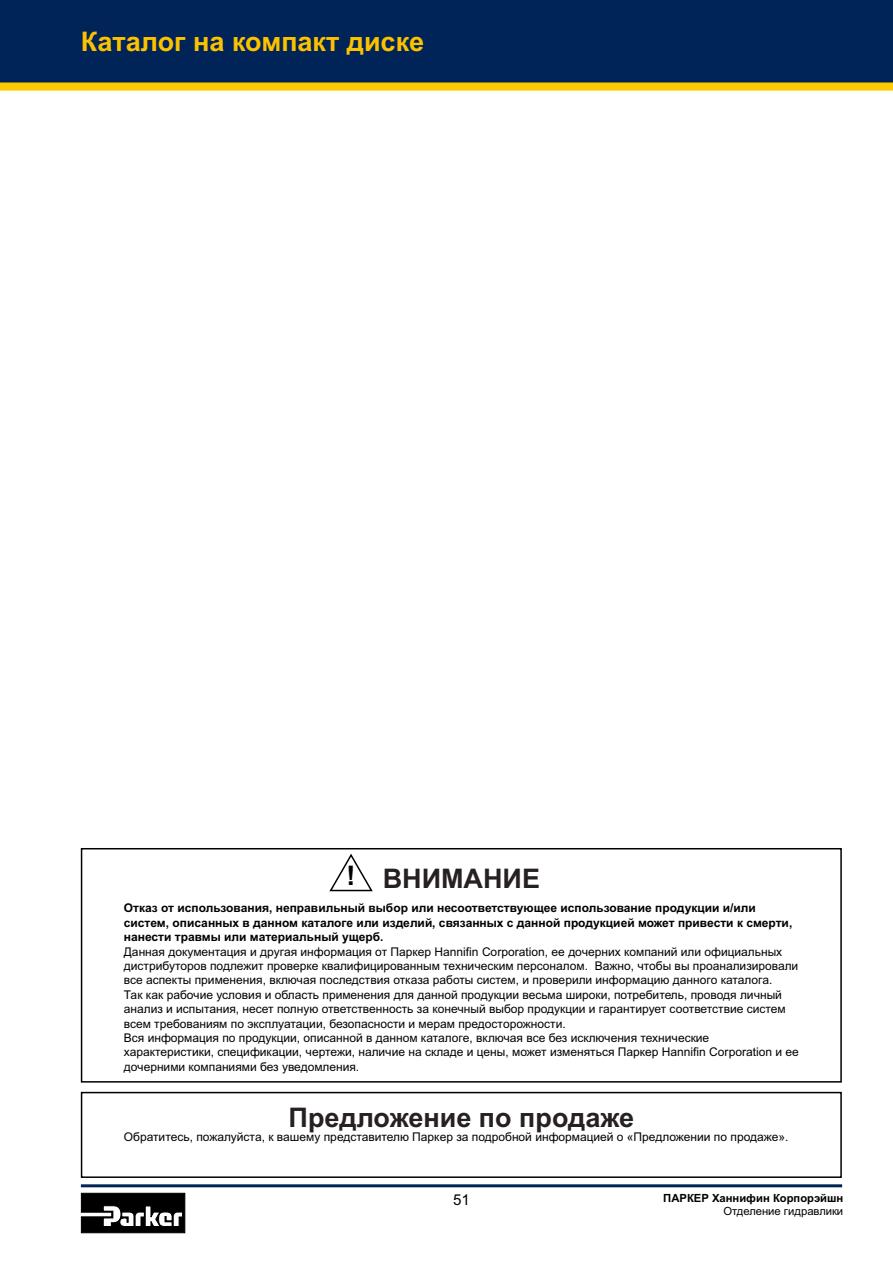
<style>
.page{position:relative;width:893px;height:1263px;background:#fff}
.page>*{position:absolute;margin:0;border:0;box-sizing:border-box;transform-origin:0 0}
.t1{font:700 27px "Arial Cyr";color:#262021}
.t2{font:700 27px "Arial Cyr";color:#fcc200}
.t3{font:15px "Arial Cyr";color:#000}
.t4{font:12px/14.4px "Arial Cyr";color:#000}
.t5{font:700 12px/14.4px "Arial Cyr";color:#000}
.t6{font:700 11.25px "Arial Cyr";color:#000}
.t7{font:11.25px "Arial Cyr";color:#000}
.s1{color:#000}
</style>
<div class="page">
<svg style="left:0;top:0;width:893px;height:91px;background:#173250"></svg>
<svg style="left:81px;top:1193px;width:104px;height:40px"></svg>
<hr style="left:81px;top:1184px;width:761px;height:3px;background:#002358">
<div style="left:81px;top:1092px;width:761px;height:86px;border:2px solid #000"></div>
<div style="left:81px;top:848px;width:761px;height:234px;border:2px solid #000"></div>
<svg style="left:329px;top:853px;width:44px;height:39px"></svg>
<h1 class="t2" style="left:81px;top:26px;width:345px">Каталог на компакт диске</h1>
<h1 class="t1" style="left:347px;top:863px;width:195px"><span class="s1">!</span> ВНИМАНИЕ</h1>
<p class="t5" style="left:124px;top:901px;width:670px">Отказ от использования, неправильный выбор или несоответствующее использование продукции и/или систем, описанных в данном каталоге или изделий, связанных с данной продукцией может привести к смерти, нанести травмы или материальный ущерб.</p>
<p class="t4" style="left:124px;top:944px;width:677px">Данная документация и другая информация от Паркер Hannifin Corporation, ее дочерних компаний или официальных дистрибуторов подлежит проверке квалифицированным техническим персоналом. Важно, чтобы вы проанализировали все аспекты применения, включая последствия отказа работы систем, и проверили информацию данного каталога.<br>Так как рабочие условия и область применения для данной продукции весьма широки, потребитель, проводя личный анализ и испытания, несет полную ответственность за конечный выбор продукции и гарантирует соответствие систем всем требованиям по эксплуатации, безопасности и мерам предосторожности.<br>Вся информация по продукции, описанной в данном каталоге, включая все без исключения технические характеристики, спецификации, чертежи, наличие на складе и цены, может изменяться Паркер Hannifin Corporation и ее дочерними компаниями без уведомления.</p>
<h1 class="t1" style="left:289px;top:1102px;width:347px">Предложение по продаже</h1>
<p class="t4" style="left:124px;top:1130px;width:666px">Обратитесь, пожалуйста, к вашему представителю Паркер за подробной информацией о «Предложении по продаже».</p>
<p class="t3" style="left:453px;top:1191px;width:18px">51</p>
<p class="t6" style="left:663px;top:1191px;width:181px">ПАРКЕР Ханнифин Корпорэйшн</p>
<p class="t7" style="left:723px;top:1205px;width:121px">Отделение гидравлики</p>
</div>
